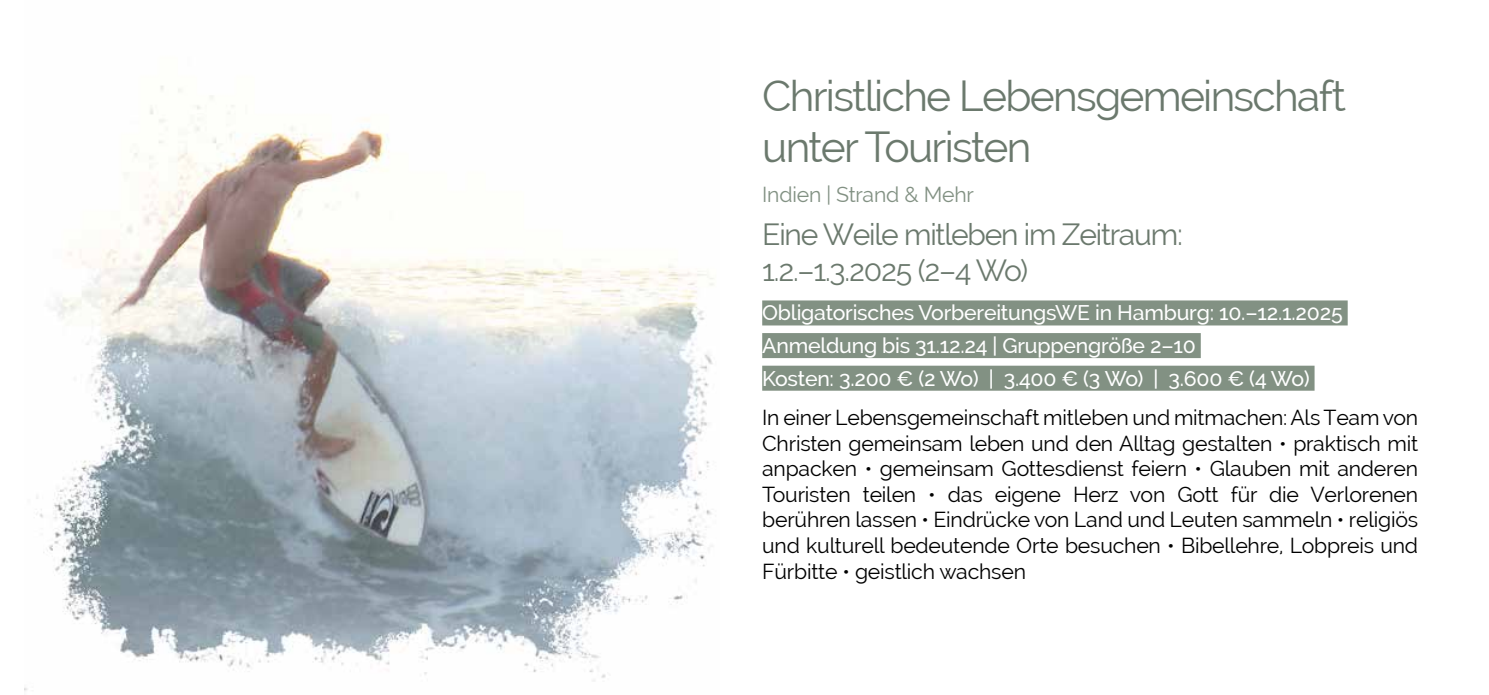
<style>
.page{position:relative;width:1489px;height:695px;background:#fff}
.page>*{position:absolute;margin:0;border:0;box-sizing:border-box;transform-origin:0 0}
.t1{font:42.5px/51px "Raleway";letter-spacing:-.04em;color:#6b796d}
.t2{font:30px/36px "Raleway";letter-spacing:-.04em;color:#6b796d}
.t3{font:21.25px/25.5px "Raleway";letter-spacing:-.01em;color:#000;text-align:justify}
.t4{font:500 21.25px/32.5px "Raleway";letter-spacing:-.01em;color:#fff}
.t5{font:21.25px "Raleway";letter-spacing:-.01em;color:#829183}
</style>
<div class="page">
<img style="left:25px;top:85px;width:689px;height:606px">
<div style="left:762px;top:300px;width:585px;height:25px;background:#829183"></div>
<div style="left:762px;top:333px;width:438px;height:25px;background:#829183"></div>
<div style="left:762px;top:365px;width:552px;height:25px;background:#829183"></div>
<h1 class="t1" style="left:762px;top:70px;width:585px">Christliche Lebensgemeinschaft unter Touristen</h1>
<p class="t5" style="left:762px;top:182px;width:213px">Indien | Strand &amp; Mehr</p>
<h2 class="t2" style="left:762px;top:216px;width:422px">Eine Weile mitleben im Zeitraum:<br>1.2.–1.3.2025 (2–4 Wo)</h2>
<p class="t4" style="left:762px;top:297px;width:582px">Obligatorisches VorbereitungsWE in Hamburg: 10.–12.1.2025<br>Anmeldung bis 31.12.24 | Gruppengröße 2–10<br>Kosten: 3.200 € (2 Wo) | 3.400 € (3 Wo) | 3.600 € (4 Wo)</p>
<p class="t3" style="left:762px;top:405px;width:657px">In einer Lebensgemeinschaft mitleben und mitmachen: Als Team von Christen gemeinsam leben und den Alltag gestalten • praktisch mit anpacken • gemeinsam Gottesdienst feiern • Glauben mit anderen Touristen teilen • das eigene Herz von Gott für die Verlorenen berühren lassen • Eindrücke von Land und Leuten sammeln • religiös und kulturell bedeutende Orte besuchen • Bibellehre, Lobpreis und Fürbitte • geistlich wachsen</p>
</div>
